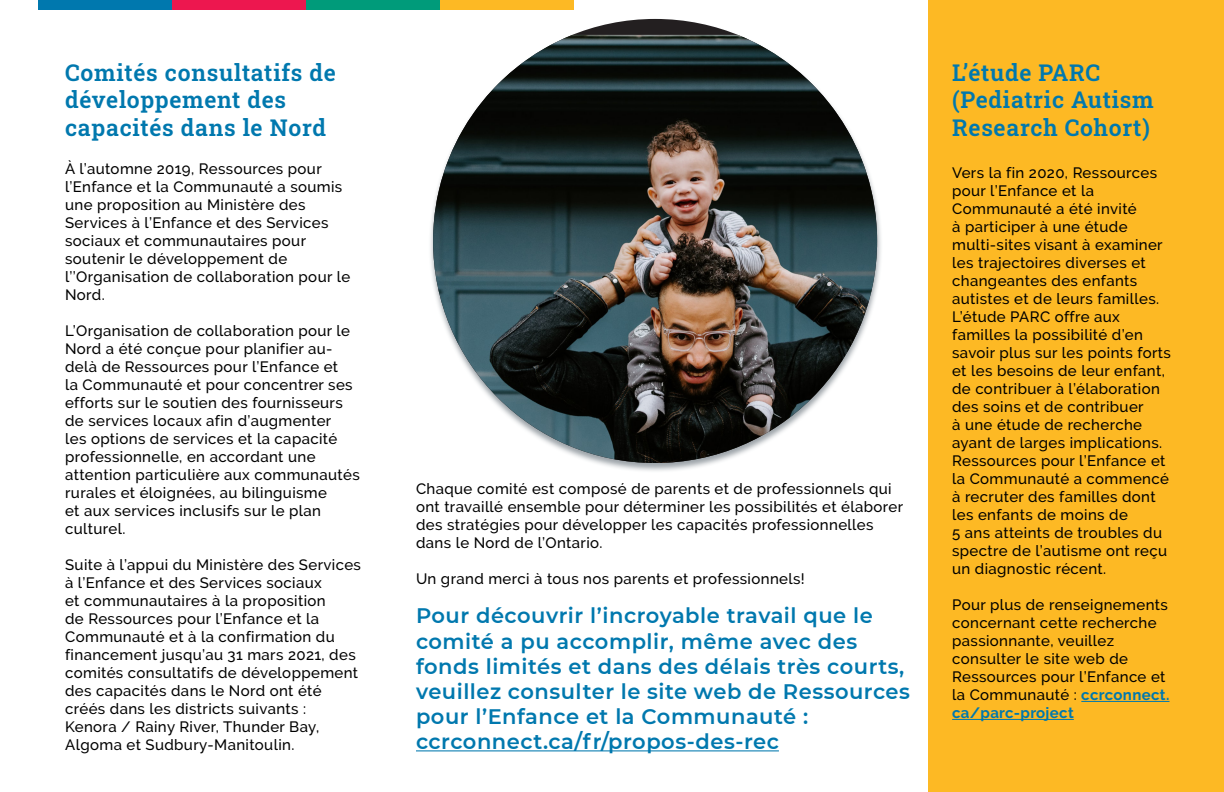
<style>
.page{position:relative;width:1224px;height:792px;background:#fff}
.page>*{position:absolute;margin:0;border:0;box-sizing:border-box;transform-origin:0 0}
.Main_titles{font:600 23px/27.6px "Roboto Slab";letter-spacing:.03em;color:#0078ae}
.pull_quotes{font:600 21px/25.2px "Montserrat";letter-spacing:.025em;color:#0078ae}
.t1{font:500 15px/18px "Raleway";letter-spacing:.025em;color:#000}
.s1{font-weight:700;color:#0078ae}
</style>
<div class="page">
<div style="left:428px;top:18px;width:455px;height:455px;background:#7c858c;opacity:.75"></div>
<img style="left:433px;top:35px;width:444px;height:428px">
<div style="left:928px;top:0;width:296px;height:792px;background:#fdb924"></div>
<hr style="left:416px;top:750px;width:363px;height:1px;background:#0078ae">
<hr style="left:1081px;top:701px;width:89px;height:1px;background:#0078ae">
<hr style="left:952px;top:719px;width:122px;height:1px;background:#0078ae">
<div style="left:38px;top:0;width:134px;height:9px;background:#0078ae"></div>
<div style="left:172px;top:0;width:134px;height:9px;background:#ed174f"></div>
<div style="left:306px;top:0;width:134px;height:9px;background:#009b7a"></div>
<div style="left:440px;top:0;width:134px;height:9px;background:#fdb924"></div>
<p class="Main_titles" style="left:65px;top:58px;width:272px">Comités consultatifs de</p>
<p class="Main_titles" style="left:65px;top:86px;width:223px">développement des</p>
<p class="Main_titles" style="left:65px;top:113px;width:262px">capacités dans le Nord</p>
<p class="t1" style="left:65px;top:159px;width:287px">À l’automne 2019, Ressources pour l’Enfance et la Communauté a soumis une proposition au Ministère des<br>Services à l’Enfance et des Services sociaux et communautaires pour soutenir le développement de l’’Organisation de collaboration pour le<br>Nord.</p>
<p class="t1" style="left:65px;top:321px;width:296px">L’Organisation de collaboration pour le Nord a été conçue pour planifier au&shy;delà de Ressources pour l’Enfance et<br>la Communauté et pour concentrer ses efforts sur le soutien des fournisseurs de services locaux afin d’augmenter<br>les options de services et la capacité professionnelle, en accordant une attention particulière aux communautés rurales et éloignées, au bilinguisme<br>et aux services inclusifs sur le plan culturel.</p>
<p class="t1" style="left:65px;top:555px;width:297px">Suite à l’appui du Ministère des Services à l’Enfance et des Services sociaux<br>et communautaires à la proposition<br>de Ressources pour l’Enfance et la Communauté et à la confirmation du financement jusqu’au 31 mars 2021, des comités consultatifs de développement des capacités dans le Nord ont été créés dans les districts suivants :<br>Kenora / Rainy River, Thunder Bay, Algoma et Sudbury-Manitoulin.</p>
<p class="t1" style="left:416px;top:480px;width:489px">Chaque comité est composé de parents et de professionnels qui ont travaillé ensemble pour déterminer les possibilités et élaborer des stratégies pour développer les capacités professionnelles dans le Nord de l’Ontario.</p>
<p class="t1" style="left:416px;top:570px;width:390px">Un grand merci à tous nos parents et professionnels!</p>
<p class="pull_quotes" style="left:416px;top:602px;width:496px">Pour découvrir l’incroyable travail que le comité a pu accomplir, même avec des fonds limités et dans des délais très courts, veuillez consulter le site web de Ressources pour l’Enfance et la Communauté : ccrconnect.ca/fr/propos-des-rec</p>
<p class="Main_titles" style="left:952px;top:58px;width:203px">L’étude PARC (Pediatric Autism<br>Research Cohort)</p>
<p class="t1" style="left:952px;top:164px;width:220px">Vers la fin 2020, Ressources pour l’Enfance et la<br>Communauté a été invité<br>à participer à une étude multi-sites visant à examiner les trajectoires diverses et changeantes des enfants autistes et de leurs familles.<br>L’étude PARC offre aux familles la possibilité d’en savoir plus sur les points forts et les besoins de leur enfant, de contribuer à l’élaboration des soins et de contribuer<br>à une étude de recherche ayant de larges implications.<br>Ressources pour l’Enfance et la Communauté a commencé à recruter des familles dont les enfants de moins de<br>5 ans atteints de troubles du spectre de l’autisme ont reçu un diagnostic récent.</p>
<p class="t1" style="left:952px;top:596px;width:219px">Pour plus de renseignements concernant cette recherche passionnante, veuillez consulter le site web de<br>Ressources pour l’Enfance et la Communauté : <span class="s1">ccrconnect. ca/parc-project</span></p>
</div>
